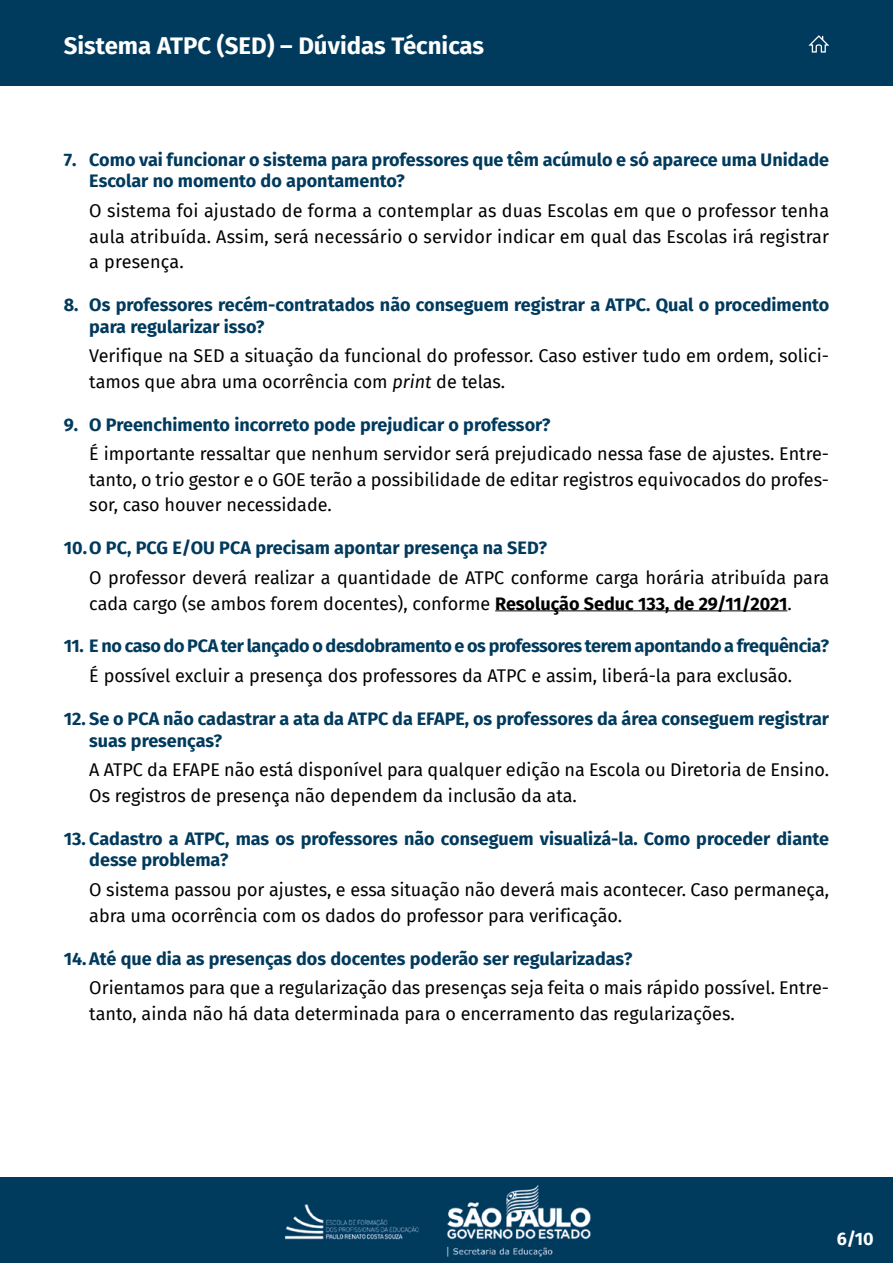
<style>
.page{position:relative;width:893px;height:1263px;background:#fff}
.page>*{position:absolute;margin:0;border:0;box-sizing:border-box;transform-origin:0 0}
.t1{font:700 24px "Fira Sans";color:#fff}
.t2{font:18px/25.5px "Fira Sans";color:#000}
.t3{font:700 18px/21.6px "Fira Sans";color:#003a5d}
.t4{font:700 18px "Fira Sans";letter-spacing:-.02em;color:#003a5d}
.t5{font:700 18px "Fira Sans";color:#fff}
.s1{font-style:italic}
.s2{font-weight:700}
</style>
<div class="page">
<div style="left:0;top:0;width:893px;height:85px;background:#003a5d"></div>
<div style="left:0;top:1178px;width:893px;height:85px;background:#003a5d"></div>
<img style="left:284px;top:1185px;width:307px;height:72px">
<svg style="left:808px;top:35px;width:21px;height:18px"></svg>
<hr style="left:495px;top:610px;width:292px;height:1px;background:#000">
<h1 class="t1" style="left:64px;top:25px;width:422px">Sistema ATPC (SED) – Dúvidas Técnicas</h1>
<p class="t3" style="left:89px;top:147px;width:741px;text-indent:-26px">7. Como vai funcionar o sistema para professores que têm acúmulo e só aparece uma Unidade<br>Escolar no momento do apontamento?</p>
<p class="t2" style="left:89px;top:197px;width:741px;text-align:justify">O sistema foi ajustado de forma a contemplar as duas Escolas em que o professor tenha aula atribuída. Assim, será necessário o servidor indicar em qual das Escolas irá registrar a presença.</p>
<p class="t3" style="left:89px;top:293px;width:741px;text-indent:-26px">8. Os professores recém-contratados não conseguem registrar a ATPC. Qual o procedimento para regularizar isso?</p>
<p class="t2" style="left:89px;top:343px;width:741px">Verifique na SED a situação da funcional do professor. Caso estiver tudo em ordem, solici&shy;tamos que abra uma ocorrência com <span class="s1">print</span> de telas.</p>
<p class="t3" style="left:64px;top:412px;width:488px">9. O Preenchimento incorreto pode prejudicar o professor?</p>
<p class="t2" style="left:89px;top:441px;width:741px;text-align:justify">É importante ressaltar que nenhum servidor será prejudicado nessa fase de ajustes. Entre&shy;tanto, o trio gestor e o GOE terão a possibilidade de editar registros equivocados do profes&shy;sor, caso houver necessidade.</p>
<p class="t3" style="left:64px;top:536px;width:485px">10.O PC, PCG E/OU PCA precisam apontar presença na SED?</p>
<p class="t2" style="left:89px;top:564px;width:741px">O professor deverá realizar a quantidade de ATPC conforme carga horária atribuída para cada cargo (se ambos forem docentes), conforme <span class="s2">Resolução Seduc 133, de 29/11/2021</span>.</p>
<p class="t4" style="left:64px;top:631px;width:767px">11. E no caso do PCA ter lançado o desdobramento e os professores terem apontando a frequência?</p>
<p class="t2" style="left:89px;top:663px;width:704px">É possível excluir a presença dos professores da ATPC e assim, liberá-la para exclusão.</p>
<p class="t3" style="left:89px;top:707px;width:741px;text-indent:-26px">12. Se o PCA não cadastrar a ata da ATPC da EFAPE, os professores da área conseguem registrar suas presenças?</p>
<p class="t2" style="left:89px;top:757px;width:741px">A ATPC da EFAPE não está disponível para qualquer edição na Escola ou Diretoria de Ensino.<br>Os registros de presença não dependem da inclusão da ata.</p>
<p class="t3" style="left:89px;top:826px;width:741px;text-indent:-26px">13. Cadastro a ATPC, mas os professores não conseguem visualizá-la. Como proceder diante desse problema?</p>
<p class="t2" style="left:89px;top:877px;width:741px">O sistema passou por ajustes, e essa situação não deverá mais acontecer. Caso permaneça, abra uma ocorrência com os dados do professor para verificação.</p>
<p class="t3" style="left:64px;top:946px;width:570px">14. Até que dia as presenças dos docentes poderão ser regularizadas?</p>
<p class="t2" style="left:89px;top:975px;width:741px">Orientamos para que a regularização das presenças seja feita o mais rápido possível. Entre&shy;tanto, ainda não há data determinada para o encerramento das regularizações.</p>
<p class="t5" style="left:837px;top:1223px;width:38px">6/10</p>
</div>
